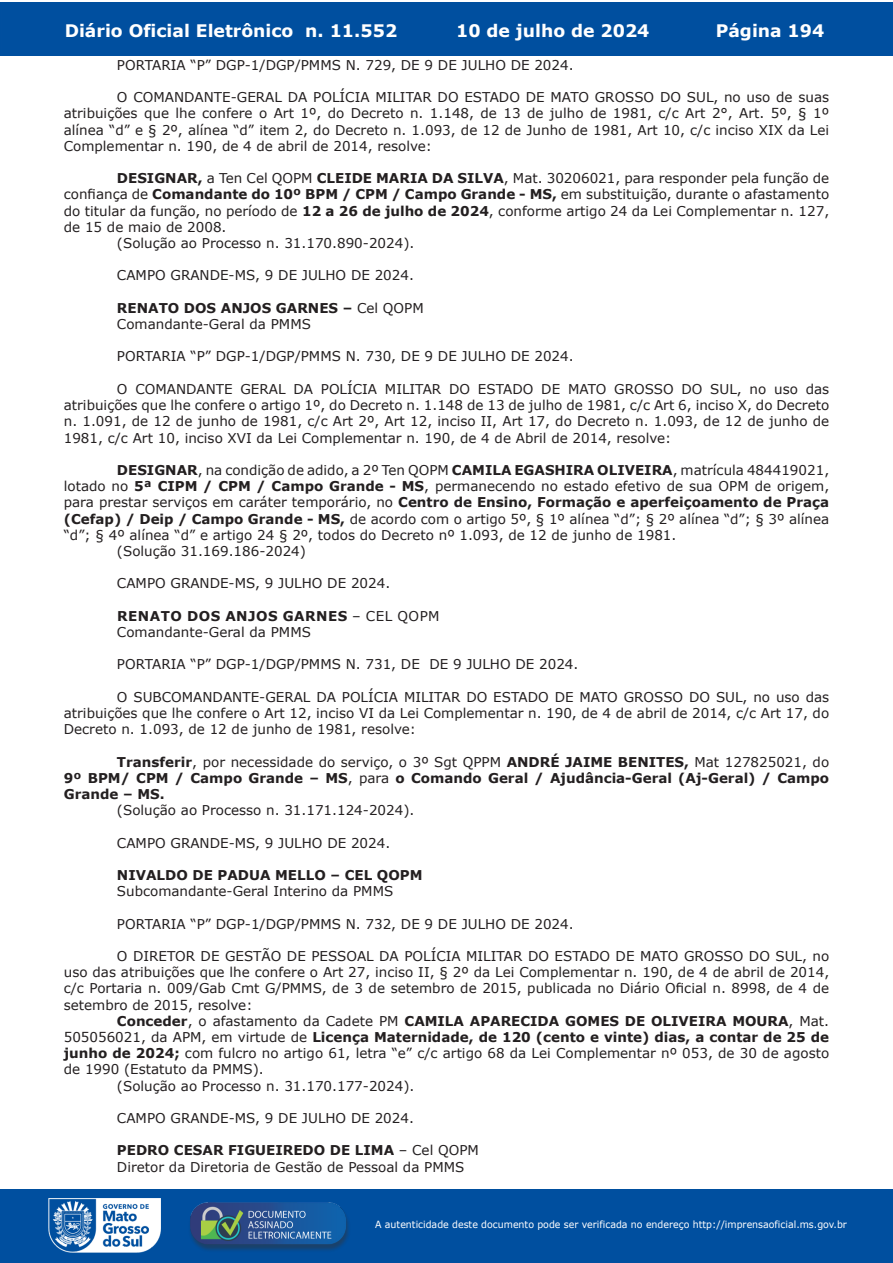
<style>
.page{position:relative;width:893px;height:1263px;background:#fff}
.page>*{position:absolute;margin:0;border:0;box-sizing:border-box;transform-origin:0 0}
.t1{font:700 17.25px "Verdana";color:#fff}
.t2{font:13.5px/16.2px "Verdana";color:#231f20;text-align:justify}
.t3{font:700 13.5px/16.2px "Verdana";color:#231f20;text-align:justify}
.t4{font:9.9px "Verdana";color:#fff;scale:.95 1}
.s1{font-weight:700}
.s2{font-weight:400}
</style>
<div class="page">
<div style="left:0;top:2px;width:893px;height:53px;background:#004f9f"></div>
<div style="left:1px;top:1189px;width:892px;height:74px;background:#004f9f"></div>
<img style="left:49px;top:1198px;width:111px;height:54px">
<img style="left:185px;top:1201px;width:168px;height:54px">
<p class="t1" style="left:65px;top:18px;width:334px">Diário Oficial Eletrônico n. 11.552</p>
<p class="t1" style="left:456px;top:18px;width:195px">10 de julho de 2024</p>
<p class="t1" style="left:716px;top:18px;width:110px">Página 194</p>
<p class="t2" style="left:117px;top:57px;width:458px">PORTARIA “P” DGP-1/DGP/PMMS N. 729, DE 9 DE JULHO DE 2024.</p>
<p class="t2" style="left:64px;top:89px;width:767px;text-indent:53px">O COMANDANTE-GERAL DA POLÍCIA MILITAR DO ESTADO DE MATO GROSSO DO SUL, no uso de suas atribuições que lhe confere o Art 1º, do Decreto n. 1.148, de 13 de julho de 1981, c/c Art 2°, Art. 5º, § 1º alínea “d” e § 2º, alínea “d” item 2, do Decreto n. 1.093, de 12 de Junho de 1981, Art 10, c/c inciso XIX da Lei Complementar n. 190, de 4 de abril de 2014, resolve:</p>
<p class="t2" style="left:117px;top:170px;width:714px"><span class="s1">DESIGNAR,</span> a Ten Cel QOPM <span class="s1">CLEIDE MARIA DA SILVA</span>, Mat. 30206021, para responder pela função de</p>
<p class="t2" style="left:64px;top:186px;width:767px">confiança de <span class="s1">Comandante do 10º BPM / CPM / Campo Grande - MS,</span> em substituição, durante o afastamento</p>
<p class="t2" style="left:64px;top:203px;width:767px">do titular da função, no período de <span class="s1">12 a 26 de julho de 2024</span>, conforme artigo 24 da Lei Complementar n. 127,</p>
<p class="t2" style="left:64px;top:219px;width:164px">de 15 de maio de 2008.</p>
<p class="t2" style="left:117px;top:235px;width:299px">(Solução ao Processo n. 31.170.890-2024).</p>
<p class="t2" style="left:117px;top:267px;width:298px">CAMPO GRANDE-MS, 9 DE JULHO DE 2024.</p>
<p class="t2" style="left:117px;top:300px;width:308px"><span class="s1">RENATO DOS ANJOS GARNES –</span> Cel QOPM<br>Comandante-Geral da PMMS</p>
<p class="t2" style="left:117px;top:348px;width:458px">PORTARIA “P” DGP-1/DGP/PMMS N. 730, DE 9 DE JULHO DE 2024.</p>
<p class="t2" style="left:64px;top:381px;width:767px;text-indent:53px">O COMANDANTE GERAL DA POLÍCIA MILITAR DO ESTADO DE MATO GROSSO DO SUL, no uso das atribuições que lhe confere o artigo 1º, do Decreto n. 1.148 de 13 de julho de 1981, c/c Art 6, inciso X, do Decreto n. 1.091, de 12 de junho de 1981, c/c Art 2º, Art 12, inciso II, Art 17, do Decreto n. 1.093, de 12 de junho de 1981, c/c Art 10, inciso XVI da Lei Complementar n. 190, de 4 de Abril de 2014, resolve:</p>
<p class="t2" style="left:117px;top:462px;width:714px"><span class="s1">DESIGNAR</span>, na condição de adido, a 2º Ten QOPM <span class="s1">CAMILA EGASHIRA OLIVEIRA</span>, matrícula 484419021,</p>
<p class="t2" style="left:64px;top:478px;width:767px">lotado no <span class="s1">5ª CIPM / CPM / Campo Grande - MS</span>, permanecendo no estado efetivo de sua OPM de origem,</p>
<p class="t3" style="left:64px;top:494px;width:767px"><span class="s2">para prestar serviços em caráter temporário, no</span> Centro de Ensino, Formação e aperfeiçoamento de Praça</p>
<p class="t2" style="left:64px;top:510px;width:767px"><span class="s1">(Cefap) / Deip / Campo Grande - MS,</span> de acordo com o artigo 5º, § 1º alínea “d”; § 2º alínea “d”; § 3º alínea</p>
<p class="t2" style="left:64px;top:527px;width:614px">“d”; § 4º alínea “d” e artigo 24 § 2º, todos do Decreto nº 1.093, de 12 de junho de 1981.</p>
<p class="t2" style="left:117px;top:543px;width:191px">(Solução 31.169.186-2024)</p>
<p class="t2" style="left:117px;top:575px;width:275px">CAMPO GRANDE-MS, 9 JULHO DE 2024.</p>
<p class="t2" style="left:117px;top:608px;width:324px"><span class="s1">RENATO DOS ANJOS GARNES</span> – CEL QOPM<br>Comandante-Geral da PMMS</p>
<p class="t2" style="left:117px;top:656px;width:463px">PORTARIA “P” DGP-1/DGP/PMMS N. 731, DE DE 9 JULHO DE 2024.</p>
<p class="t2" style="left:64px;top:689px;width:767px;text-indent:53px">O SUBCOMANDANTE-GERAL DA POLÍCIA MILITAR DO ESTADO DE MATO GROSSO DO SUL, no uso das atribuições que lhe confere o Art 12, inciso VI da Lei Complementar n. 190, de 4 de abril de 2014, c/c Art 17, do Decreto n. 1.093, de 12 de junho de 1981, resolve:</p>
<p class="t3" style="left:64px;top:753px;width:767px;text-indent:53px">Transferir<span class="s2">, por necessidade do serviço, o 3º Sgt QPPM</span> ANDRÉ JAIME BENITES, <span class="s2">Mat 127825021, do </span>9º BPM/ CPM / Campo Grande – MS<span class="s2">, para</span> o Comando Geral / Ajudância-Geral (Aj-Geral) / Campo Grande – MS.</p>
<p class="t2" style="left:117px;top:802px;width:299px">(Solução ao Processo n. 31.171.124-2024).</p>
<p class="t2" style="left:117px;top:834px;width:275px">CAMPO GRANDE-MS, 9 JULHO DE 2024.</p>
<p class="t3" style="left:117px;top:867px;width:307px">NIVALDO DE PADUA MELLO – CEL QOPM</p>
<p class="t2" style="left:117px;top:883px;width:278px">Subcomandante-Geral Interino da PMMS</p>
<p class="t2" style="left:117px;top:915px;width:458px">PORTARIA “P” DGP-1/DGP/PMMS N. 732, DE 9 DE JULHO DE 2024.</p>
<p class="t2" style="left:64px;top:948px;width:767px;text-indent:53px">O DIRETOR DE GESTÃO DE PESSOAL DA POLÍCIA MILITAR DO ESTADO DE MATO GROSSO DO SUL, no uso das atribuições que lhe confere o Art 27, inciso II, § 2º da Lei Complementar n. 190, de 4 de abril de 2014, c/c Portaria n. 009/Gab Cmt G/PMMS, de 3 de setembro de 2015, publicada no Diário Oficial n. 8998, de 4 de setembro de 2015, resolve:</p>
<p class="t3" style="left:117px;top:1012px;width:714px">Conceder<span class="s2">, o afastamento da Cadete PM</span> CAMILA APARECIDA GOMES DE OLIVEIRA MOURA<span class="s2">, Mat.</span></p>
<p class="t3" style="left:64px;top:1029px;width:767px"><span class="s2">505056021, da APM, em virtude de</span> Licença Maternidade, de 120 (cento e vinte) dias, a contar de 25 de</p>
<p class="t2" style="left:64px;top:1045px;width:767px"><span class="s1">junho de 2024;</span> com fulcro no artigo 61, letra “e” c/c artigo 68 da Lei Complementar nº 053, de 30 de agosto</p>
<p class="t2" style="left:64px;top:1061px;width:202px">de 1990 (Estatuto da PMMS).</p>
<p class="t2" style="left:117px;top:1077px;width:299px">(Solução ao Processo n. 31.170.177-2024).</p>
<p class="t2" style="left:117px;top:1110px;width:298px">CAMPO GRANDE-MS, 9 DE JULHO DE 2024.</p>
<p class="t2" style="left:117px;top:1142px;width:363px"><span class="s1">PEDRO CESAR FIGUEIREDO DE LIMA</span> – Cel QOPM<br>Diretor da Diretoria de Gestão de Pessoal da PMMS</p>
<p class="t4" style="left:375px;top:1218px;width:498px">A autenticidade deste documento pode ser verificada no endereço http://imprensaoficial.ms.gov.br</p>
</div>
